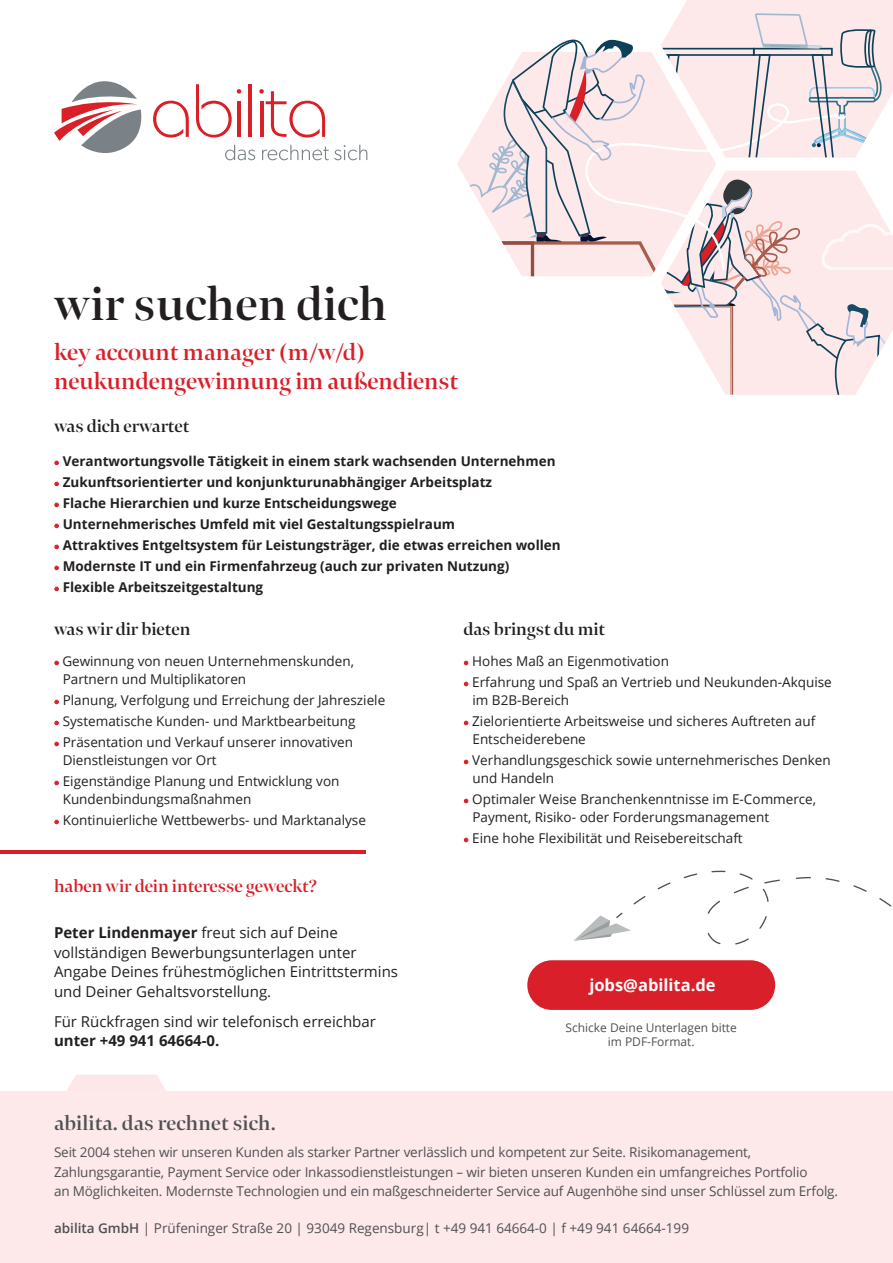
<style>
.page{position:relative;width:893px;height:1263px;background:#fff}
.page>*{position:absolute;margin:0;border:0;box-sizing:border-box;transform-origin:0 0}
.t1{font:600 48px "Bennet Banner";letter-spacing:.01em;color:#231f20}
.t2{font:600 24px/28.8px "Bennet Banner";color:#d91f29}
.t3{font:600 21px "Bennet Banner";letter-spacing:.01em;color:#4f5153}
.t4{font:600 18px "Bennet Banner";color:#231f20}
.t5{font:600 18px "Bennet Banner";color:#d91f29}
.t6{font:700 16.5px "Open Sans";color:#fff}
.t7{font:15px/19.5px "Open Sans";color:#231f20}
.t8{font:700 15px "Open Sans";color:#231f20}
.t9{font:13.5px/18px "Open Sans";color:#231f20}
.t10{font:13.5px/19.5px "Open Sans";letter-spacing:-.01em;color:#4f5153}
.t11{font:700 13.5px "Open Sans";color:#231f20}
.t12{font:12px/14.4px "Open Sans";color:#4f5153;text-align:center}
.s1{font-family:"Minion Pro";font-weight:400;color:#d91f29}
.s2{font-family:"Minion Pro";color:#d91f29}
.s3{font-weight:700}
.s4{font-weight:600}
</style>
<div class="page">
<svg style="left:67px;top:1075px;width:99px;height:16px;background:#fde9ea"></svg>
<div style="left:0;top:1091px;width:893px;height:172px;background:#fde8ea"></div>
<hr style="left:0;top:850px;width:366px;height:3px;background:#d91f29">
<div style="left:527px;top:960px;width:248px;height:50px;background:#d91f29;border-radius:25px"></div>
<svg style="left:573px;top:870px;width:319px;height:140px"></svg>
<svg style="left:468px;top:0;width:425px;height:395px"></svg>
<svg style="left:54px;top:81px;width:88px;height:72px"></svg>
<svg style="left:153px;top:101px;width:36px;height:37px"></svg>
<svg style="left:196px;top:84px;width:45px;height:54px"></svg>
<hr style="left:249px;top:84px;width:3px;height:53px;background:#d92028">
<svg style="left:259px;top:89px;width:66px;height:49px"></svg>
<svg style="left:225px;top:145px;width:30px;height:15px"></svg>
<svg style="left:262px;top:145px;width:105px;height:15px"></svg>
<img style="left:742px;top:245px;width:16px;height:25px">
<h1 class="t1" style="left:54px;top:274px;width:334px">wir suchen dich</h1>
<h2 class="t2" style="left:54px;top:337px;width:406px">key account manager (m/w/d) neukundengewinnung im außendienst</h2>
<h3 class="t4" style="left:54px;top:414px;width:137px">was dich erwartet</h3>
<p class="t11" style="left:54px;top:451px;width:503px"><span class="s1">•</span> Verantwortungsvolle Tätigkeit in einem stark wachsenden Unternehmen</p>
<p class="t11" style="left:54px;top:472px;width:440px"><span class="s1">•</span> Zukunftsorientierter und konjunkturunabhängiger Arbeitsplatz</p>
<p class="t11" style="left:54px;top:493px;width:344px"><span class="s1">•</span> Flache Hierarchien und kurze Entscheidungswege</p>
<p class="t11" style="left:54px;top:514px;width:403px"><span class="s1">•</span> Unternehmerisches Umfeld mit viel Gestaltungsspielraum</p>
<p class="t11" style="left:54px;top:535px;width:508px"><span class="s1">•</span> Attraktives Entgeltsystem für Leistungsträger, die etwas erreichen wollen</p>
<p class="t11" style="left:54px;top:556px;width:457px"><span class="s1">•</span> Modernste IT und ein Firmenfahrzeug (auch zur privaten Nutzung)</p>
<p class="t11" style="left:54px;top:577px;width:211px"><span class="s1">•</span> Flexible Arbeitszeitgestaltung</p>
<h3 class="t4" style="left:54px;top:617px;width:138px">was wir dir bieten</h3>
<p class="t9" style="left:63px;top:652px;width:293px;text-indent:-9px"><span class="s2">•</span> Gewinnung von neuen Unternehmenskunden,<br>Partnern und Multiplikatoren</p>
<p class="t9" style="left:54px;top:691px;width:333px"><span class="s2">•</span> Planung, Verfolgung und Erreichung der Jahresziele</p>
<p class="t9" style="left:54px;top:712px;width:303px"><span class="s2">•</span> Systematische Kunden- und Marktbearbeitung</p>
<p class="t9" style="left:63px;top:733px;width:292px;text-indent:-9px"><span class="s2">•</span> Präsentation und Verkauf unserer innovativen<br>Dienstleistungen vor Ort</p>
<p class="t9" style="left:63px;top:772px;width:278px;text-indent:-9px"><span class="s2">•</span> Eigenständige Planung und Entwicklung von<br>Kundenbindungsmaßnahmen</p>
<p class="t9" style="left:54px;top:811px;width:313px"><span class="s2">•</span> Kontinuierliche Wettbewerbs- und Marktanalyse</p>
<h3 class="t4" style="left:463px;top:617px;width:143px">das bringst du mit</h3>
<p class="t9" style="left:463px;top:652px;width:207px"><span class="s2">•</span> Hohes Maß an Eigenmotivation</p>
<p class="t9" style="left:472px;top:673px;width:361px;text-indent:-9px"><span class="s2">•</span> Erfahrung und Spaß an Vertrieb und Neukunden-Akquise im B2B-Bereich</p>
<p class="t9" style="left:472px;top:712px;width:344px;text-indent:-9px"><span class="s2">•</span> Zielorientierte Arbeitsweise und sicheres Auftreten auf<br>Entscheiderebene</p>
<p class="t9" style="left:472px;top:751px;width:360px;text-indent:-9px"><span class="s2">•</span> Verhandlungsgeschick sowie unternehmerisches Denken und Handeln</p>
<p class="t9" style="left:472px;top:790px;width:345px;text-indent:-9px"><span class="s2">•</span> Optimaler Weise Branchenkenntnisse im E-Commerce,<br>Payment, Risiko- oder Forderungsmanagement</p>
<p class="t9" style="left:463px;top:829px;width:281px"><span class="s2">•</span> Eine hohe Flexibilität und Reisebereitschaft</p>
<h3 class="t5" style="left:54px;top:875px;width:265px">haben wir dein interesse geweckt?</h3>
<p class="t7" style="left:54px;top:922px;width:346px"><span class="s3">Peter Lindenmayer</span> freut sich auf Deine vollständigen Bewerbungsunterlagen unter Angabe Deines frühestmöglichen Eintrittstermins und Deiner Gehaltsvorstellung.</p>
<p class="t7" style="left:54px;top:1011px;width:323px">Für Rückfragen sind wir telefonisch erreichbar</p>
<p class="t8" style="left:54px;top:1030px;width:167px">unter +49 941 64664-0.</p>
<p class="t6" style="left:589px;top:974px;width:128px">jobs@abilita.de</p>
<p class="t12" style="left:566px;top:1020px;width:173px">Schicke Deine Unterlagen bitte im PDF-Format.</p>
<h3 class="t3" style="left:54px;top:1110px;width:223px">abilita. das rechnet sich.</h3>
<p class="t10" style="left:54px;top:1142px;width:786px">Seit 2004 stehen wir unseren Kunden als starker Partner verlässlich und kompetent zur Seite. Risikomanagement,<br>Zahlungsgarantie, Payment Service oder Inkassodienstleistungen – wir bieten unseren Kunden ein umfangreiches Portfolio<br>an Möglichkeiten. Modernste Technologien und ein maßgeschneiderter Service auf Augenhöhe sind unser Schlüssel zum Erfolg.</p>
<p class="t10" style="left:54px;top:1218px;width:637px"><span class="s4">abilita GmbH</span> | Prüfeninger Straße 20 | 93049 Regensburg| t +49 941 64664-0 | f +49 941 64664-199</p>
</div>
